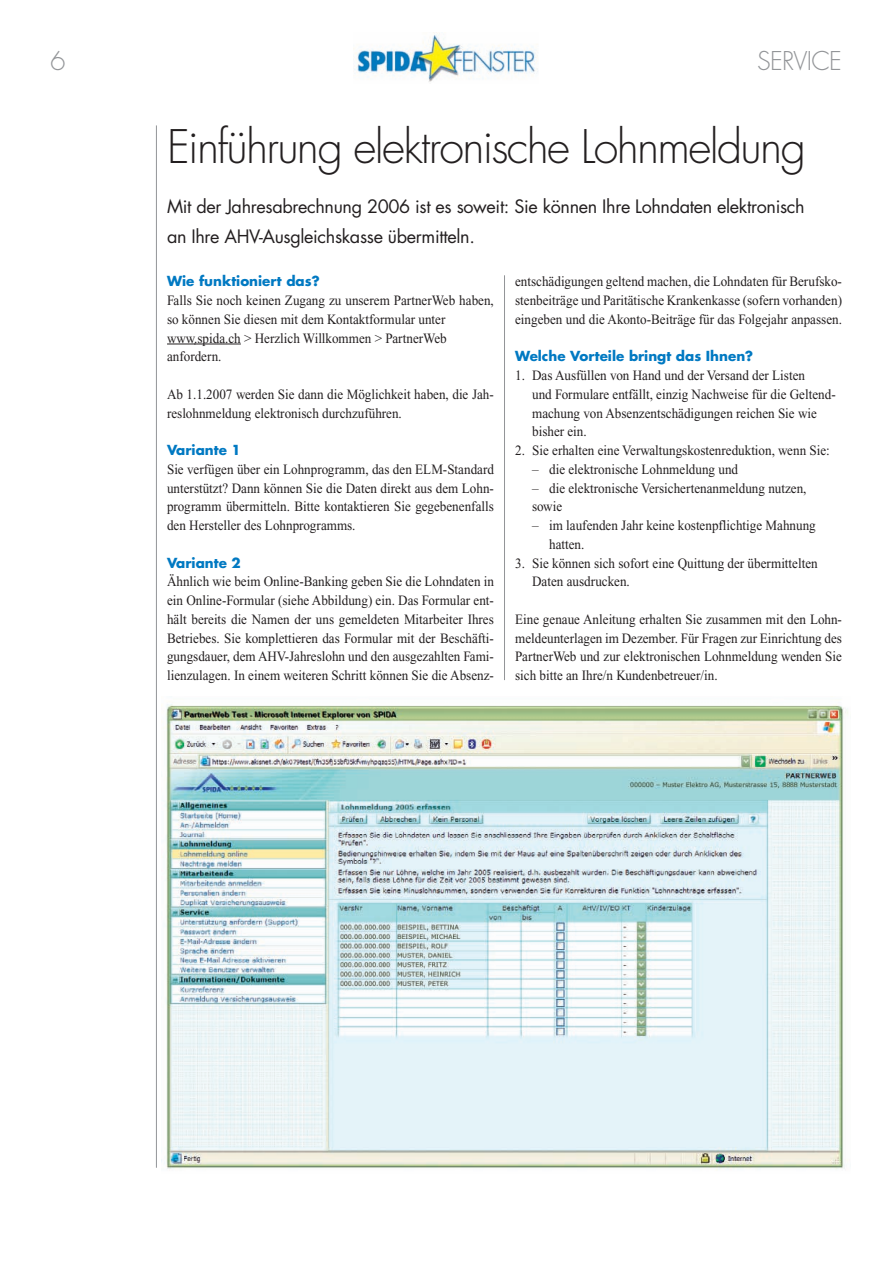
<style>
.page{position:relative;width:893px;height:1263px;background:#fff}
.page>*{position:absolute;margin:0;border:0;box-sizing:border-box;transform-origin:0 0}
.t1{font:300 45px "Futura";letter-spacing:-.035em;color:#231f20}
.t2{font:300 25.2px "Futura";letter-spacing:-.03em;color:#939598}
.t3{font:18px/30px "Futura";letter-spacing:-.02em;color:#231f20}
.t4{font:14.25px/18.8px "Times New Roman";color:#231f20;scale:.92 1}
.t5{font:700 13.5px "Futura";color:#0079c2}
</style>
<div class="page">
<img style="left:354px;top:32px;width:184px;height:50px">
<hr style="left:156px;top:125px;width:1px;height:1043px;background:#939598">
<img style="left:166px;top:704px;width:682px;height:466px">
<svg style="left:167px;top:344px;width:27px;height:1px"></svg>
<hr style="left:194px;top:344px;width:47px;height:1px;background:#231f20">
<hr style="left:504px;top:275px;width:1px;height:405px;background:#939598">
<h2 class="t2" style="left:50px;top:49px;width:17px">6</h2>
<h2 class="t2" style="left:757px;top:49px;width:86px">SERVICE</h2>
<h1 class="t1" style="left:167px;top:125px;width:640px">Einführung elektronische Lohnmeldung</h1>
<p class="t3" style="left:167px;top:192px;width:639px">Mit der Jahresabrechnung 2006 ist es soweit: Sie können Ihre Lohndaten elektronisch an Ihre AHV-Ausgleichskasse übermitteln.</p>
<p class="t5" style="left:167px;top:275px;width:154px">Wie funktioniert das?</p>
<p class="t4" style="left:167px;top:292px;width:357px">Falls Sie noch keinen Zugang zu unserem PartnerWeb haben, so können Sie diesen mit dem Kontaktformular unter www.spida.ch &gt; Herzlich Willkommen &gt; PartnerWeb anfordern.</p>
<p class="t4" style="left:167px;top:386px;width:357px">Ab 1.1.2007 werden Sie dann die Möglichkeit haben, die Jah&shy;reslohnmeldung elektronisch durchzuführen.</p>
<p class="t5" style="left:167px;top:444px;width:75px">Variante 1</p>
<p class="t4" style="left:167px;top:461px;width:357px;text-align:justify">Sie verfügen über ein Lohnprogramm, das den ELM-Standard unterstützt? Dann können Sie die Daten direkt aus dem Lohn&shy;programm übermitteln. Bitte kontaktieren Sie gegebenenfalls den Hersteller des Lohnprogramms.</p>
<p class="t5" style="left:167px;top:556px;width:75px">Variante 2</p>
<p class="t4" style="left:167px;top:573px;width:357px;text-align:justify">Ähnlich wie beim Online-Banking geben Sie die Lohndaten in ein Online-Formular (siehe Abbildung) ein. Das Formular ent&shy;hält bereits die Namen der uns gemeldeten Mitarbeiter Ihres Betriebes. Sie komplettieren das Formular mit der Beschäfti&shy;gungsdauer, dem AHV-Jahreslohn und den ausgezahlten Fami&shy;lienzulagen. In einem weiteren Schritt können Sie die Absenz-</p>
<p class="t4" style="left:515px;top:273px;width:357px;text-align:justify">entschädigungen geltend machen, die Lohndaten für Berufsko&shy;stenbeiträge und Paritätische Krankenkasse (sofern vorhanden) eingeben und die Akonto-Beiträge für das Folgejahr anpassen.</p>
<p class="t5" style="left:515px;top:350px;width:240px">Welche Vorteile bringt das Ihnen?</p>
<p class="t4" style="left:532px;top:367px;width:331px;text-indent:-17px">1. Das Ausfüllen von Hand und der Versand der Listen<br>und Formulare entfällt, einzig Nachweise für die Geltend&shy;machung von Absenzentschädigungen reichen Sie wie bisher ein.</p>
<p class="t4" style="left:515px;top:442px;width:344px">2. Sie erhalten eine Verwaltungskostenreduktion, wenn Sie:</p>
<p class="t4" style="left:532px;top:461px;width:225px">– die elektronische Lohnmeldung und</p>
<p class="t4" style="left:532px;top:480px;width:300px">– die elektronische Versichertenanmeldung nutzen, sowie</p>
<p class="t4" style="left:549px;top:517px;width:291px;text-indent:-17px">– im laufenden Jahr keine kostenpflichtige Mahnung hatten.</p>
<p class="t4" style="left:532px;top:555px;width:312px;text-indent:-17px">3. Sie können sich sofort eine Quittung der übermittelten<br>Daten ausdrucken.</p>
<p class="t4" style="left:515px;top:611px;width:357px;text-align:justify">Eine genaue Anleitung erhalten Sie zusammen mit den Lohn&shy;meldeunterlagen im Dezember. Für Fragen zur Einrichtung des PartnerWeb und zur elektronischen Lohnmeldung wenden Sie sich bitte an Ihre/n Kundenbetreuer/in.</p>
</div>
